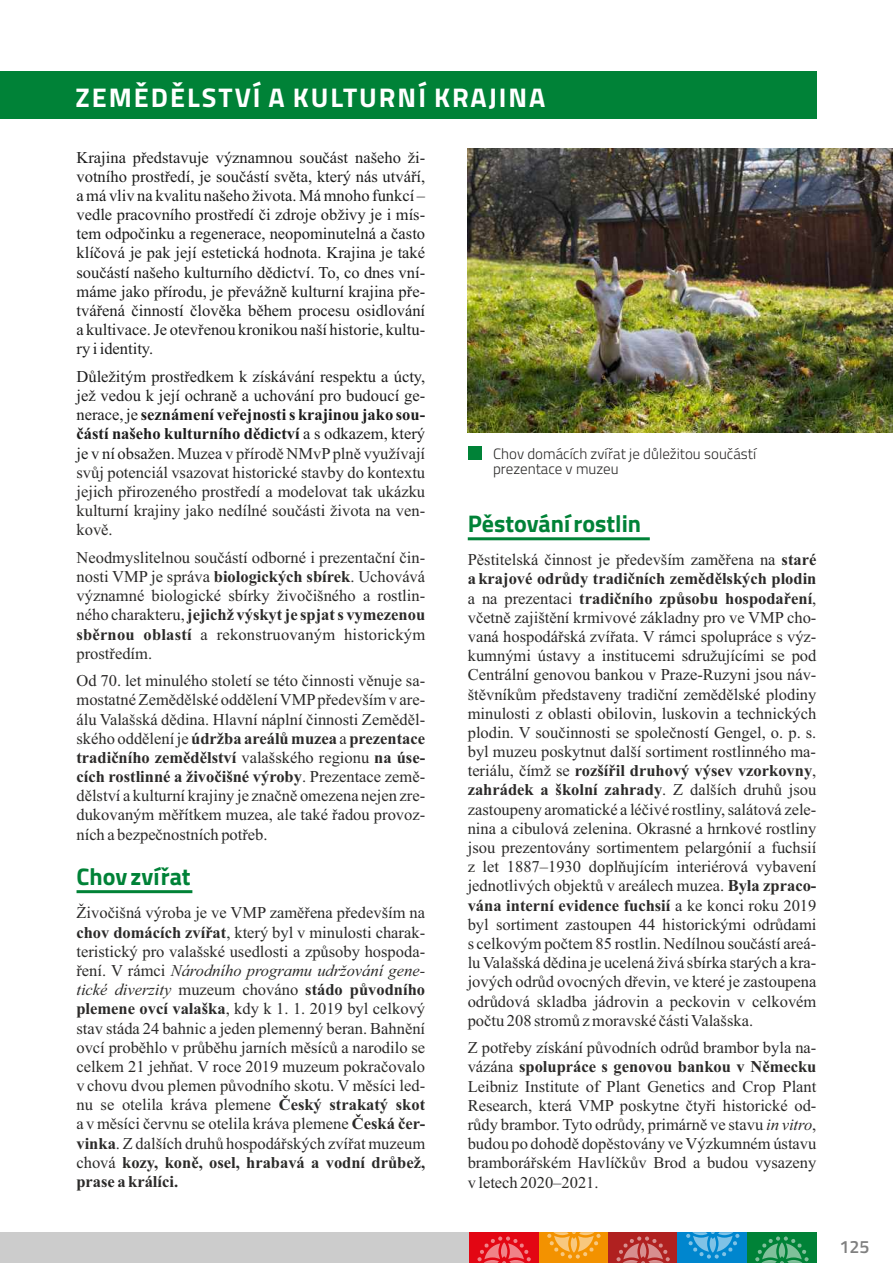
<style>
.page{position:relative;width:893px;height:1263px;background:#fff}
.page>*{position:absolute;margin:0;border:0;box-sizing:border-box;transform-origin:0 0}
.t1{font:700 27px "Titillium";letter-spacing:.075em;color:#fff}
.t2{font:700 24px "Titillium";color:#008237}
.t3{font:600 17.85px "Titillium";color:#808080}
.t4{font:16.5px/19.2px "Times New Roman";color:#2b2a29;text-align:justify}
.t5{font:16.5px/19.2px "Times New Roman";color:#1d1d1d;text-align:justify}
.t6{font:300 15px/15.5px "Titillium";color:#2b2a29}
.s1{color:#1d1d1d}
.s2{font-weight:700;color:#1d1d1d}
.s3{font-weight:700}
.s4{font-style:italic}
</style>
<div class="page">
<div style="left:0;top:1232px;width:470px;height:31px;background:#ccc"></div>
<div style="left:539px;top:1232px;width:69px;height:31px;background:#f39200"></div>
<div style="left:608px;top:1232px;width:70px;height:31px;background:#b02120"></div>
<div style="left:678px;top:1232px;width:69px;height:31px;background:#0086ce"></div>
<div style="left:747px;top:1232px;width:69px;height:31px;background:#008237"></div>
<div style="left:470px;top:1232px;width:69px;height:31px;background:#e30613"></div>
<svg style="left:477px;top:1236px;width:54px;height:27px"></svg>
<svg style="left:547px;top:1232px;width:54px;height:26px"></svg>
<svg style="left:616px;top:1236px;width:54px;height:27px"></svg>
<svg style="left:686px;top:1232px;width:53px;height:26px"></svg>
<svg style="left:755px;top:1236px;width:54px;height:27px"></svg>
<div style="left:0;top:72px;width:816px;height:47px;background:#008237"></div>
<img style="left:468px;top:149px;width:425px;height:283px">
<div style="left:468px;top:446px;width:14px;height:14px;background:#008237"></div>
<hr style="left:77px;top:890px;width:115px;height:3px;background:#008237">
<hr style="left:468px;top:537px;width:182px;height:3px;background:#008237">
<h1 class="t1" style="left:76px;top:86px;width:471px">ZEMĚDĚLSTVÍ A KULTURNÍ KRAJINA</h1>
<p class="t5" style="left:77px;top:149px;width:350px">Krajina představuje významnou součást našeho ži&shy;votního prostředí, je součástí světa, který nás utváří, a má vliv na kvalitu našeho života. Má mnoho funkcí – vedle pracovního prostředí či zdroje obživy je i mís&shy;tem odpočinku a regenerace, neopominutelná a často klíčová je pak její estetická hodnota. Krajina je také součástí našeho kulturního dědictví. To, co dnes vní&shy;máme jako přírodu, je převážně kulturní krajina pře&shy;tvářená činností člověka během procesu osidlování a kultivace. Je otevřenou kronikou naší historie, kultu&shy;ry i identity.</p>
<p class="t4" style="left:77px;top:368px;width:350px"><span class="s1">Důležitým prostředkem k získávání respektu a úcty, jež vedou k její ochraně a uchování pro budoucí ge&shy;nerace, je</span> <span class="s2">seznámení veřejnosti s krajinou jako sou&shy;částí našeho kulturního dědictví</span> <span class="s1">a s odkazem, který je v ní obsažen.</span> Muzea v přírodě NMvPplně využívají svůj potenciál vsazovat historické stavby do kontextu jejich přirozeného prostředí a modelovat tak ukázku kulturní krajiny jako nedílné součásti života na ven&shy;kově.</p>
<p class="t4" style="left:77px;top:549px;width:350px">Neodmyslitelnou součástí odborné i prezentační čin&shy;nosti VMP je správa <span class="s3">biologických sbírek</span>. Uchovává významné biologické sbírky živočišného a rostlin&shy;ného charakteru,<span class="s3">jejichž výskyt je spjat s vymezenou sběrnou oblastí</span> a rekonstruovaným historickým prostředím.</p>
<p class="t4" style="left:76px;top:672px;width:350px">Od 70. let minulého století se této činnosti věnuje sa&shy;mostatné Zemědělské oddělení VMPpředevším v are&shy;álu Valašská dědina. Hlavní náplní činnosti Zeměděl&shy;ského oddělení je <span class="s3">údržba areálů muzea</span> a <span class="s3">prezentace tradičního zemědělství</span> valašského regionu <span class="s3">na úse&shy;cích rostlinné a živočišné výroby</span>. Prezentace země&shy;dělství a kulturní krajiny je značně omezena nejen zre&shy;dukovaným měřítkem muzea, ale také řadou provoz&shy;ních a bezpečnostních potřeb.</p>
<h2 class="t2" style="left:77px;top:867px;width:116px">Chov zvířat</h2>
<p class="t4" style="left:76px;top:905px;width:350px">Živočišná výroba je ve VMP zaměřena především na <span class="s3">chov domácích zvířat</span>, který byl v minulosti charak&shy;teristický pro valašské usedlosti a způsoby hospoda&shy;ření. V rámci <span class="s4">Národního programu udržování gene&shy;tické diverzity</span> muzeum chováno <span class="s3">stádo původního plemene ovcí valaška</span>, kdy k 1. 1. 2019 byl celkový stav stáda 24 bahnic a jeden plemenný beran. Bahnění ovcí proběhlo v průběhu jarních měsíců a narodilo se celkem 21 jehňat. V roce 2019 muzeum pokračovalo v chovu dvou plemen původního skotu. V měsíci led&shy;nu se otelila kráva plemene <span class="s3">Český strakatý skot </span>a v měsíci červnu se otelila kráva plemene <span class="s3">Česká čer&shy;vinka</span>. Z dalších druhů hospodářských zvířat muzeum chová <span class="s3">kozy, koně, osel, hrabavá a vodní drůbež, prase a králíci.</span></p>
<p class="t6" style="left:493px;top:447px;width:265px">Chov domácích zvířat je důležitou součástí prezentace v muzeu</p>
<h2 class="t2" style="left:468px;top:514px;width:175px">Pěstování rostlin</h2>
<p class="t4" style="left:468px;top:552px;width:350px">Pěstitelská činnost je především zaměřena na <span class="s3">staré a krajové odrůdy tradičních zemědělských plodin </span>a na prezentaci <span class="s3">tradičního způsobu hospodaření</span>, včetně zajištění krmivové základny pro ve VMP cho&shy;vaná hospodářská zvířata. V rámci spolupráce s výz&shy;kumnými ústavy a institucemi sdružujícími se pod Centrální genovou bankou v Praze-Ruzyni jsou náv&shy;štěvníkům představeny tradiční zemědělské plodiny minulosti z oblasti obilovin, luskovin a technických plodin. V součinnosti se společností Gengel, o. p. s. byl muzeu poskytnut další sortiment rostlinného ma&shy;teriálu, čímž se <span class="s3">rozšířil druhový výsev vzorkovny</span>, <span class="s3">zahrádek a školní zahrady</span>. Z dalších druhů jsou zastoupeny aromatické a léčivé rostliny, salátová zele&shy;nina a cibulová zelenina. Okrasné a hrnkové rostliny jsou prezentovány sortimentem pelargónií a fuchsií z let 1887–1930 doplňujícím interiérová vybavení jednotlivých objektů v areálech muzea. <span class="s3">Byla zpraco&shy;vána interní evidence fuchsií</span> a ke konci roku 2019 byl sortiment zastoupen 44 historickými odrůdami s celkovým počtem 85 rostlin. Nedílnou součástí areá&shy;lu Valašská dědina je ucelená živá sbírka starých a kra&shy;jových odrůd ovocných dřevin, ve které je zastoupena odrůdová skladba jádrovin a peckovin v celkovém počtu 208 stromů z moravské části Valašska.</p>
<p class="t4" style="left:468px;top:1039px;width:350px">Z potřeby získání původních odrůd brambor byla na&shy;vázána <span class="s3">spolupráce s genovou bankou v Německu </span>Leibniz Institute of Plant Genetics and Crop Plant Research, která VMP poskytne čtyři historické od&shy;růdy brambor. Tyto odrůdy, primárně ve stavu <span class="s4">in vitro</span>, budou po dohodě dopěstovány ve Výzkumném ústavu bramborářském Havlíčkův Brod a budou vysazeny v letech 2020–2021.</p>
<p class="t3" style="left:840px;top:1240px;width:32px">125</p>
</div>
